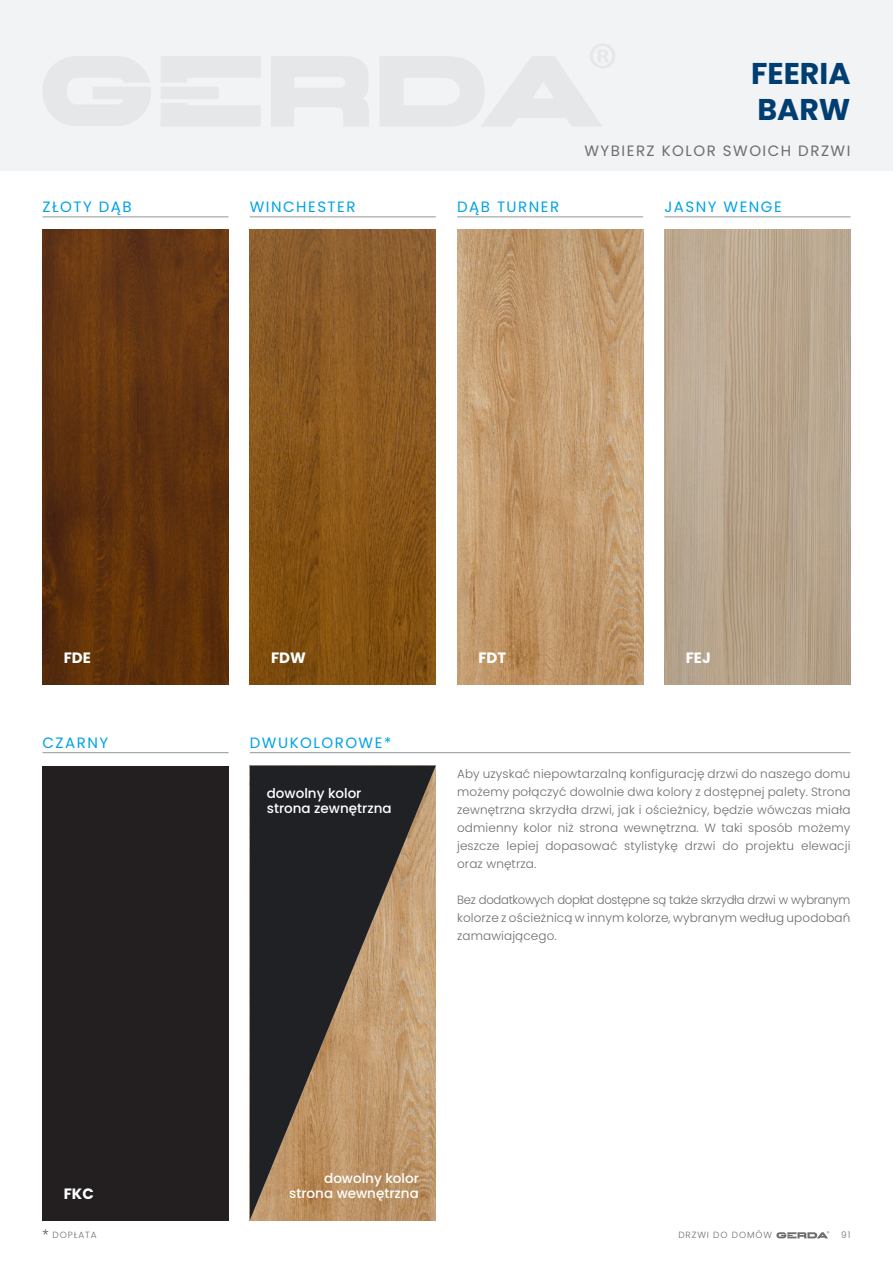
<style>
.page{position:relative;width:893px;height:1263px;background:#fff}
.page>*{position:absolute;margin:0;border:0;box-sizing:border-box;transform-origin:0 0}
.t1{font:700 30px/36px "Poppins";color:#003e72}
.t2{font:15px "Poppins";letter-spacing:.1em;color:#00a2e4}
.t3{font:15px "Poppins";letter-spacing:.1em;color:#6c6d70}
.t4{font:700 15px "Poppins";color:#fff}
.t5{font:500 13.5px "Poppins";color:#fff}
.t6{font:300 12px/18px "Poppins";letter-spacing:.01em;color:#6c6d70;text-align:justify}
.t7{font:300 9px "Poppins";letter-spacing:.1em;color:#6c6d70}
.s1{font-family:"Work Sans";font-weight:400;font-size:12px;color:#57585a}
</style>
<div class="page">
<svg style="left:250px;top:766px;width:186px;height:454px;fill:#202125"></svg>
<div style="left:0;top:0;width:893px;height:170px;background:#f2f3f4"></div>
<svg style="left:271px;top:57px;width:98px;height:69px"></svg>
<svg style="left:380px;top:44px;width:235px;height:82px"></svg>
<svg style="left:43px;top:56px;width:108px;height:70px"></svg>
<svg style="left:161px;top:57px;width:99px;height:69px"></svg>
<img style="left:43px;top:230px;width:186px;height:455px">
<hr style="left:43px;top:217px;width:186px;height:1px;background:#939598">
<div style="left:43px;top:766px;width:186px;height:454px;background:#231f20"></div>
<hr style="left:43px;top:752px;width:186px;height:1px;background:#939598">
<hr style="left:250px;top:752px;width:600px;height:1px;background:#939598">
<img style="left:250px;top:230px;width:186px;height:455px">
<hr style="left:250px;top:217px;width:186px;height:1px;background:#939598">
<img style="left:664px;top:230px;width:186px;height:455px">
<hr style="left:664px;top:217px;width:186px;height:1px;background:#939598">
<img style="left:457px;top:230px;width:186px;height:455px">
<hr style="left:457px;top:217px;width:186px;height:1px;background:#939598">
<svg style="left:776px;top:1231px;width:53px;height:7px"></svg>
<p class="t2" style="left:43px;top:198px;width:91px">ZŁOTY DĄB</p>
<p class="t2" style="left:250px;top:198px;width:107px">WINCHESTER</p>
<p class="t2" style="left:457px;top:198px;width:104px">DĄB TURNER</p>
<p class="t1" style="left:751px;top:56px;width:101px">FEERIA<br>BARW</p>
<p class="t3" style="left:584px;top:142px;width:267px">WYBIERZ KOLOR SWOICH DRZWI</p>
<p class="t2" style="left:664px;top:198px;width:119px">JASNY WENGE</p>
<p class="t4" style="left:64px;top:649px;width:29px">FDE</p>
<p class="t4" style="left:271px;top:649px;width:36px">FDW</p>
<p class="t2" style="left:43px;top:734px;width:67px">CZARNY</p>
<p class="t2" style="left:250px;top:734px;width:143px">DWUKOLOROWE*</p>
<p class="t5" style="left:267px;top:785px;width:96px">dowolny kolor</p>
<p class="t5" style="left:267px;top:800px;width:126px">strona zewnętrzna</p>
<p class="t4" style="left:478px;top:649px;width:29px">FDT</p>
<p class="t4" style="left:686px;top:649px;width:26px">FEJ</p>
<p class="t6" style="left:457px;top:765px;width:395px">Aby uzyskać niepowtarzalną konfigurację drzwi do naszego domu możemy połączyć dowolnie dwa kolory z dostępnej palety. Strona zewnętrzna skrzydła drzwi, jak i ościeżnicy, będzie wówczas miała odmienny kolor niż strona wewnętrzna. W taki sposób możemy jeszcze lepiej dopasować stylistykę drzwi do projektu elewacji</p>
<p class="t6" style="left:457px;top:855px;width:81px">oraz wnętrza.</p>
<p class="t6" style="left:457px;top:891px;width:395px">Bez dodatkowych dopłat dostępne są także skrzydła drzwi w wybranym kolorze z ościeżnicą w innym kolorze, wybranym według upodobań zamawiającego.</p>
<p class="t4" style="left:64px;top:1185px;width:32px">FKC</p>
<p class="t7" style="left:42px;top:1230px;width:56px"><span class="s1">*</span> DOPŁATA</p>
<p class="t5" style="left:324px;top:1170px;width:96px">dowolny kolor</p>
<p class="t5" style="left:289px;top:1185px;width:131px">strona wewnętrzna</p>
<p class="t7" style="left:678px;top:1230px;width:95px">DRZWI DO DOMÓW</p>
<p class="t7" style="left:841px;top:1230px;width:11px">91</p>
</div>
